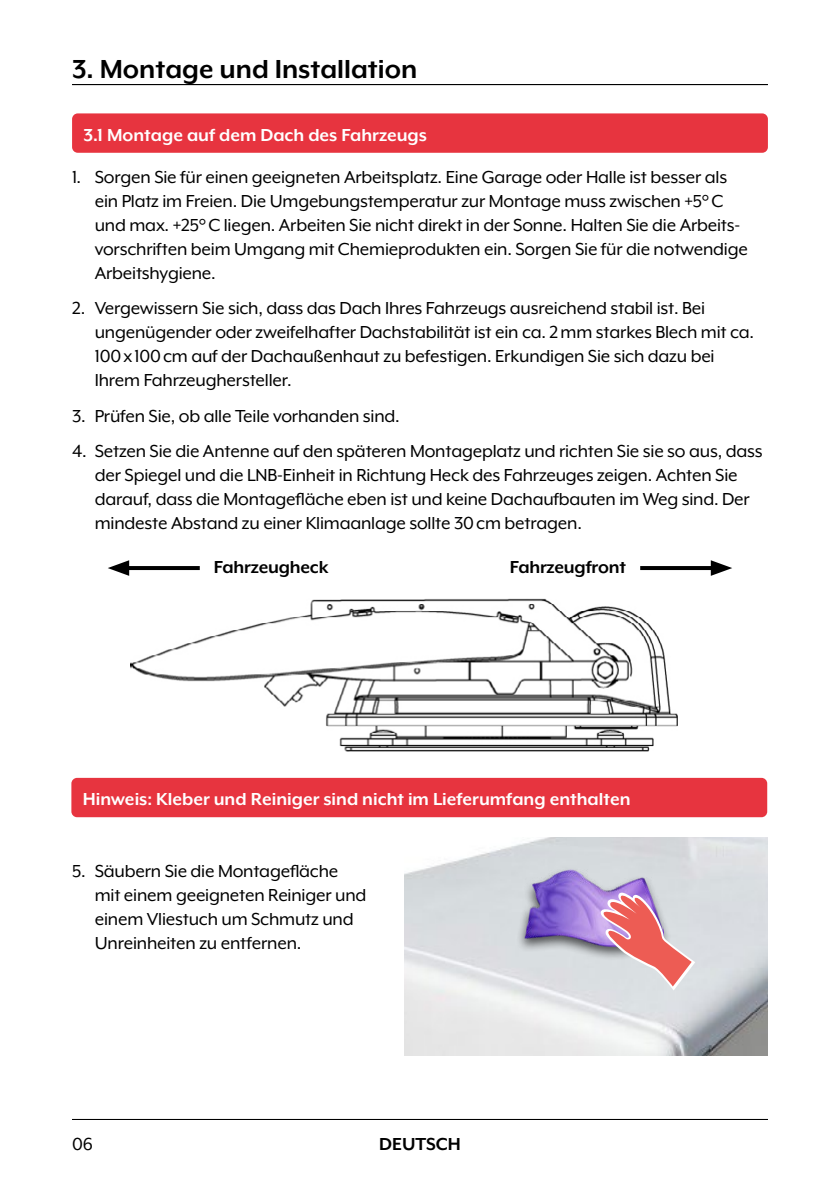
<style>
.page{position:relative;width:840px;height:1191px;background:#fff}
.page>*{position:absolute;margin:0;border:0;box-sizing:border-box;transform-origin:0 0}
.t1{font:700 30px "Mr Eaves XL Mod OT";color:#000}
.t2{font:20px/24px "Mr Eaves XL Mod OT";letter-spacing:-.01em;color:#000}
.t3{font:700 20px "Mr Eaves XL Mod OT";color:#fff}
.t4{font:700 20px "Mr Eaves XL Mod OT";letter-spacing:-.01em;color:#000}
</style>
<div class="page">
<hr style="left:72px;top:84px;width:695px;height:1px;background:#000">
<hr style="left:72px;top:1119px;width:695px;height:1px;background:#000">
<div style="left:72px;top:113px;width:695px;height:40px;background:#e7343f;border-radius:6px"></div>
<svg style="left:640px;top:566px;width:70px;height:4px"></svg>
<svg style="left:710px;top:560px;width:21px;height:16px"></svg>
<svg style="left:129px;top:566px;width:71px;height:4px"></svg>
<svg style="left:108px;top:560px;width:21px;height:16px"></svg>
<img style="left:404px;top:838px;width:362px;height:217px">
<div style="left:515px;top:866px;width:156px;height:94px;background:#000;opacity:.64"></div>
<img style="left:524px;top:869px;width:139px;height:77px">
<svg style="left:599px;top:892px;width:95px;height:98px;background:#dcaab1"></svg>
<img style="left:130px;top:599px;width:547px;height:152px">
<div style="left:71px;top:778px;width:695px;height:39px;background:#e7343f;border-radius:6px"></div>
<h1 class="t1" style="left:72px;top:54px;width:346px">3. Montage und Installation</h1>
<p class="t3" style="left:83px;top:125px;width:345px">3.1 Montage auf dem Dach des Fahrzeugs</p>
<p class="t2" style="left:95px;top:165px;width:654px;text-indent:-23px">1. Sorgen Sie für einen geeigneten Arbeitsplatz. Eine Garage oder Halle ist besser als ein Platz im Freien. Die Umgebungstemperatur zur Montage muss zwischen +5°C und max. +25°C liegen. Arbeiten Sie nicht direkt in der Sonne. Halten Sie die Arbeits&shy;vorschriften beim Umgang mit Chemieprodukten ein. Sorgen Sie für die notwendige Arbeitshygiene.</p>
<p class="t2" style="left:95px;top:296px;width:660px;text-indent:-23px">2. Vergewissern Sie sich, dass das Dach Ihres Fahrzeugs ausreichend stabil ist. Bei ungenügender oder zweifelhafter Dachstabilität ist ein ca. 2mm starkes Blech mit ca.<br>100x100cm auf der Dachaußenhaut zu befestigen. Erkundigen Sie sich dazu bei Ihrem Fahrzeughersteller.</p>
<p class="t2" style="left:72px;top:404px;width:329px">3. Prüfen Sie, ob alle Teile vorhanden sind.</p>
<p class="t2" style="left:95px;top:439px;width:669px;text-indent:-23px">4. Setzen Sie die Antenne auf den späteren Montageplatz und richten Sie sie so aus, dass der Spiegel und die LNB-Einheit in Richtung Heck des Fahrzeuges zeigen. Achten Sie darauf, dass die Montagefläche eben ist und keine Dachaufbauten im Weg sind. Der mindeste Abstand zu einer Klimaanlage sollte 30cm betragen.</p>
<p class="t4" style="left:214px;top:557px;width:116px">Fahrzeugheck</p>
<p class="t4" style="left:509px;top:557px;width:118px">Fahrzeugfront</p>
<p class="t3" style="left:83px;top:789px;width:549px">Hinweis: Kleber und Reiniger sind nicht im Lieferumfang enthalten</p>
<p class="t2" style="left:95px;top:858px;width:273px;text-indent:-23px">5. Säubern Sie die Montagefläche mit einem geeigneten Reiniger und einem Vliestuch um Schmutz und<br>Unreinheiten zu entfernen.</p>
<p class="t2" style="left:72px;top:1132px;width:22px">06</p>
<p class="t4" style="left:379px;top:1134px;width:83px">DEUTSCH</p>
</div>
